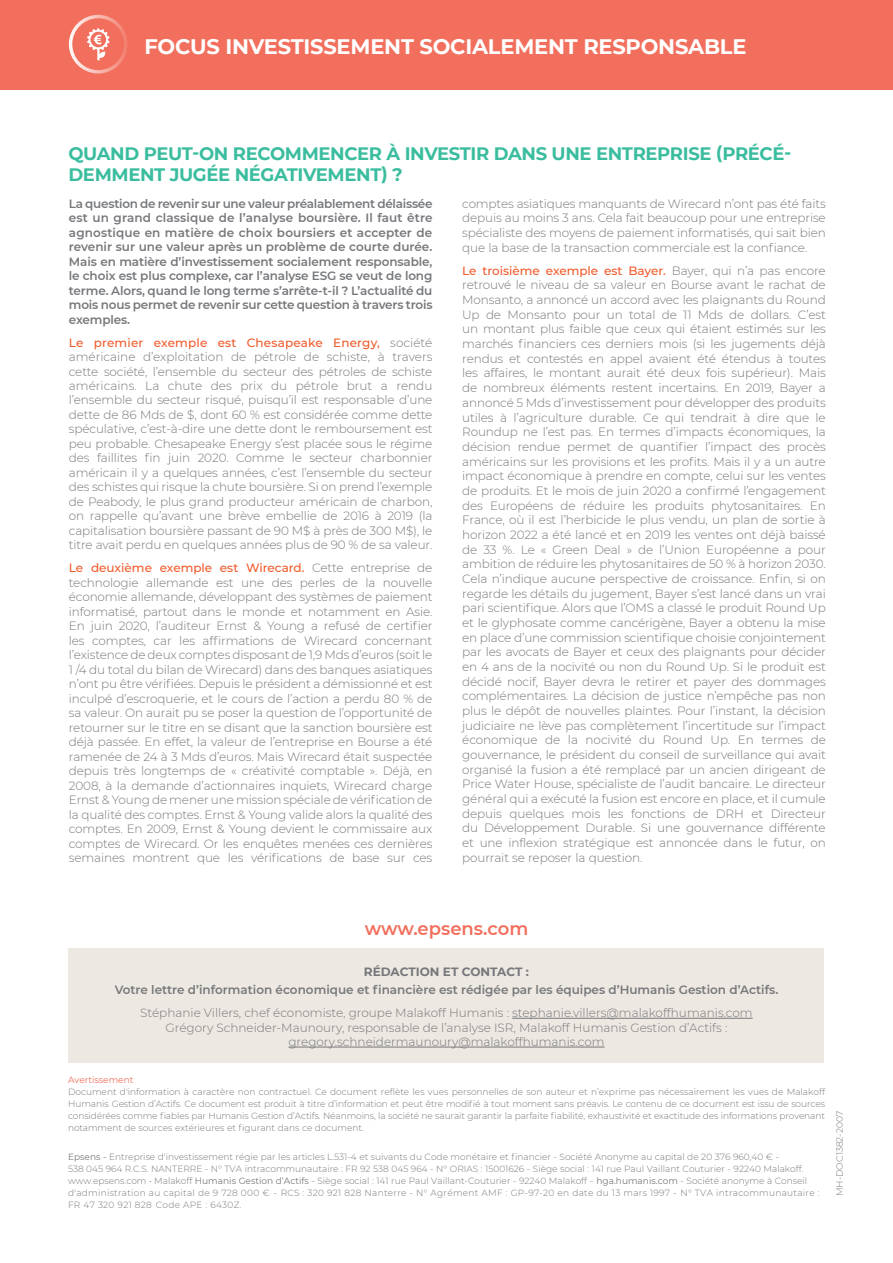
<style>
.page{position:relative;width:893px;height:1263px;background:#fff}
.page>*{position:absolute;margin:0;border:0;box-sizing:border-box;transform-origin:0 0}
.t1{font:700 21px "Montserrat";letter-spacing:-.01em;color:#fff}
.t2{font:700 18px/21.6px "Montserrat";letter-spacing:-.02em;color:#3abd9e}
.t3{font:600 18px "Montserrat";color:#f26f5d}
.t4{font:300 12px/14.7px "Montserrat";letter-spacing:-.01em;color:#76787b;text-align:justify}
.t5{font:600 12px/14.5px "Montserrat";color:#76787b;text-align:justify}
.t6{font:700 12px "Montserrat";color:#76787b}
.t7{font:300 9px/12px "Montserrat";color:#76787b}
.t8{font:9px "Montserrat";color:#f26f5d}
.s1{font-weight:500;color:#f15929}
.s2{font-weight:400}
</style>
<div class="page">
<div style="left:0;top:0;width:893px;height:89px;background:#f26f5d"></div>
<div style="left:69px;top:948px;width:755px;height:115px;background:#eee8e2"></div>
<hr style="left:512px;top:1018px;width:241px;height:1px;background:#76787b">
<hr style="left:288px;top:1047px;width:316px;height:1px;background:#76787b">
<svg style="left:69px;top:15px;width:58px;height:59px"></svg>
<h1 class="t1" style="left:145px;top:32px;width:603px">FOCUS INVESTISSEMENT SOCIALEMENT RESPONSABLE</h1>
<h2 class="t2" style="left:68px;top:142px;width:724px">QUAND PEUT-ON RECOMMENCER À INVESTIR DANS UNE ENTREPRISE (PRÉCÉ-<br>DEMMENT JUGÉE NÉGATIVEMENT) ?</h2>
<p class="t5" style="left:69px;top:196px;width:365px">La question de revenir sur une valeur préalablement délaissée est un grand classique de l’analyse boursière. Il faut être agnostique en matière de choix boursiers et accepter de revenir sur une valeur après un problème de courte durée.<br>Mais en matière d’investissement socialement responsable, le choix est plus complexe, car l’analyse ESG se veut de long terme. Alors, quand le long terme s’arrête-t-il ? L’actualité du mois nous permet de revenir sur cette question à travers trois exemples.</p>
<p class="t4" style="left:69px;top:335px;width:365px"><span class="s1">Le premier exemple est Chesapeake Energy,</span> société américaine d’exploitation de pétrole de schiste, à travers cette société, l’ensemble du secteur des pétroles de schiste américains. La chute des prix du pétrole brut a rendu l’ensemble du secteur risqué, puisqu’il est responsable d’une dette de 86 Mds de $, dont 60 % est considérée comme dette spéculative, c’est-à-dire une dette dont le remboursement est peu probable. Chesapeake Energy s’est placée sous le régime des faillites fin juin 2020. Comme le secteur charbonnier américain il y a quelques années, c’est l’ensemble du secteur des schistes qui risque la chute boursière. Si on prend l’exemple de Peabody, le plus grand producteur américain de charbon, on rappelle qu’avant une brève embellie de 2016 à 2019 (la capitalisation boursière passant de 90 M$ à près de 300 M$), le titre avait perdu en quelques années plus de 90 % de sa valeur.</p>
<p class="t4" style="left:69px;top:560px;width:365px"><span class="s1">Le deuxième exemple est Wirecard.</span> Cette entreprise de technologie allemande est une des perles de la nouvelle économie allemande, développant des systèmes de paiement informatisé, partout dans le monde et notamment en Asie.<br>En juin 2020, l’auditeur Ernst &amp; Young a refusé de certifier les comptes, car les affirmations de Wirecard concernant l’existence de deux comptes disposant de 1,9 Mds d’euros (soit le 1 /4 du total du bilan de Wirecard) dans des banques asiatiques n’ont pu être vérifiées. Depuis le président a démissionné et est inculpé d’escroquerie, et le cours de l’action a perdu 80 % de sa valeur. On aurait pu se poser la question de l’opportunité de retourner sur le titre en se disant que la sanction boursière est déjà passée. En effet, la valeur de l’entreprise en Bourse a été ramenée de 24 à 3 Mds d’euros. Mais Wirecard était suspectée depuis très longtemps de « créativité comptable ». Déjà, en 2008, à la demande d’actionnaires inquiets, Wirecard charge Ernst &amp; Young de mener une mission spéciale de vérification de la qualité des comptes. Ernst &amp; Young valide alors la qualité des comptes. En 2009, Ernst &amp; Young devient le commissaire aux comptes de Wirecard. Or les enquêtes menées ces dernières semaines montrent que les vérifications de base sur ces</p>
<p class="t4" style="left:462px;top:196px;width:365px">comptes asiatiques manquants de Wirecard n’ont pas été faits depuis au moins 3 ans. Cela fait beaucoup pour une entreprise spécialiste des moyens de paiement informatisés, qui sait bien que la base de la transaction commerciale est la confiance.</p>
<p class="t4" style="left:462px;top:263px;width:365px"><span class="s1">Le troisième exemple est Bayer.</span> Bayer, qui n’a pas encore retrouvé le niveau de sa valeur en Bourse avant le rachat de Monsanto, a annoncé un accord avec les plaignants du Round Up de Monsanto pour un total de 11 Mds de dollars. C’est un montant plus faible que ceux qui étaient estimés sur les marchés financiers ces derniers mois (si les jugements déjà rendus et contestés en appel avaient été étendus à toutes les affaires, le montant aurait été deux fois supérieur). Mais de nombreux éléments restent incertains. En 2019, Bayer a annoncé 5 Mds d’investissement pour développer des produits utiles à l’agriculture durable. Ce qui tendrait à dire que le Roundup ne l’est pas. En termes d’impacts économiques, la décision rendue permet de quantifier l’impact des procès américains sur les provisions et les profits. Mais il y a un autre impact économique à prendre en compte, celui sur les ventes de produits. Et le mois de juin 2020 a confirmé l’engagement des Européens de réduire les produits phytosanitaires. En France, où il est l’herbicide le plus vendu, un plan de sortie à horizon 2022 a été lancé et en 2019 les ventes ont déjà baissé de 33 %. Le « Green Deal » de l’Union Européenne a pour ambition de réduire les phytosanitaires de 50 % à horizon 2030.<br>Cela n’indique aucune perspective de croissance. Enfin, si on regarde les détails du jugement, Bayer s’est lancé dans un vrai pari scientifique. Alors que l’OMS a classé le produit Round Up et le glyphosate comme cancérigène, Bayer a obtenu la mise en place d’une commission scientifique choisie conjointement par les avocats de Bayer et ceux des plaignants pour décider en 4 ans de la nocivité ou non du Round Up. Si le produit est décidé nocif, Bayer devra le retirer et payer des dommages complémentaires. La décision de justice n’empêche pas non plus le dépôt de nouvelles plaintes. Pour l’instant, la décision judiciaire ne lève pas complètement l’incertitude sur l’impact économique de la nocivité du Round Up. En termes de gouvernance, le président du conseil de surveillance qui avait organisé la fusion a été remplacé par un ancien dirigeant de Price Water House, spécialiste de l’audit bancaire. Le directeur général qui a exécuté la fusion est encore en place, et il cumule depuis quelques mois les fonctions de DRH et Directeur du Développement Durable. Si une gouvernance différente et une inflexion stratégique est annoncée dans le futur, on pourrait se reposer la question.</p>
<h2 class="t3" style="left:365px;top:916px;width:165px">www.epsens.com</h2>
<p class="t6" style="left:364px;top:963px;width:167px">RÉDACTION ET CONTACT :</p>
<p class="t5" style="left:115px;top:982px;width:665px">Votre lettre d’information économique et financière est rédigée par les équipes d’Humanis Gestion d’Actifs.</p>
<p class="t4" style="left:140px;top:1005px;width:614px;text-align:center">Stéphanie Villers, chef économiste, groupe Malakoff Humanis : stephanie.villers@malakoffhumanis.com<br>Grégory Schneider-Maunoury, responsable de l’analyse ISR, Malakoff Humanis Gestion d’Actifs : gregory.schneidermaunoury@malakoffhumanis.com</p>
<p class="t8" style="left:68px;top:1074px;width:67px">Avertissement</p>
<p class="t7" style="left:68px;top:1086px;width:758px;text-align:justify">Document d'information à caractère non contractuel. Ce document reflète les vues personnelles de son auteur et n’exprime pas nécessairement les vues de Malakoff Humanis Gestion d’Actifs. Ce document est produit à titre d’information et peut être modifié à tout moment sans préavis. Le contenu de ce document est issu de sources considérées comme fiables par Humanis Gestion d’Actifs. Néanmoins, la société ne saurait garantir la parfaite fiabilité, exhaustivité et exactitude des informations provenant notamment de sources extérieures et figurant dans ce document.</p>
<p class="t7" style="left:68px;top:1151px;width:753px"><span class="s2">Epsens -</span> Entreprise d'investissement régie par les articles L.531-4 et suivants du Code monétaire et financier - Société Anonyme au capital de 20 376 960,40 € -<br>538 045 964 R.C.S. NANTERRE - N° TVA intracommunautaire : FR 92 538 045 964 - N° ORIAS : 15001626 - Siège social : 141 rue Paul Vaillant Couturier - 92240 Malakoff. www.epsens.com • Malakoff <span class="s2">Humanis Gestion d’Actifs</span> - Siège social : 141 rue Paul Vaillant-Couturier - 92240 Malakoff - <span class="s2">hga.humanis.com</span> - Société anonyme à Conseil d'administration au capital de 9 728 000 € - RCS : 320 921 828 Nanterre - N° Agrément AMF : GP-97-20 en date du 13 mars 1997 - N° TVA intracommunautaire :<br>FR 47 320 921 828 Code APE : 6430Z.</p>
<p class="t7" style="left:833px;top:1196px;width:87px;rotate:-90deg">MH-DOC1382-2007</p>
</div>
